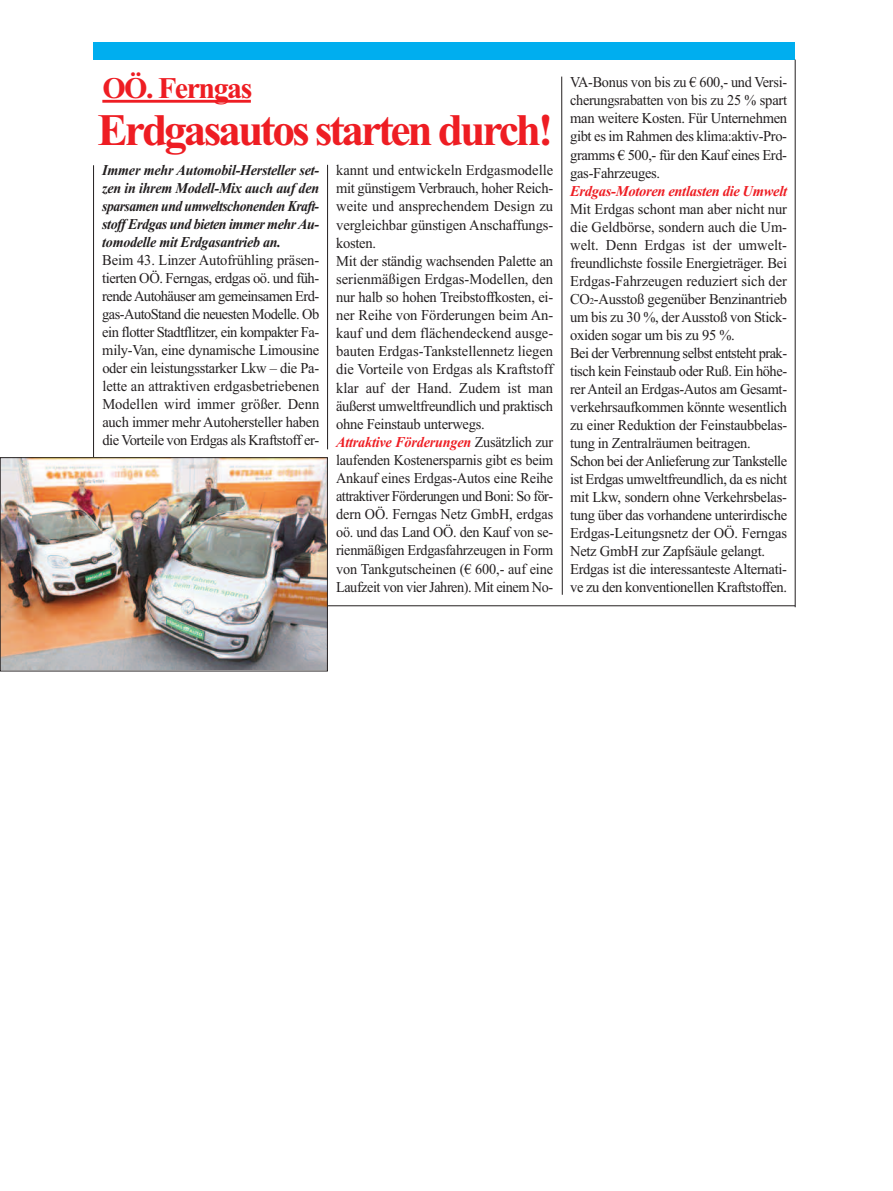
<style>
.page{position:relative;width:893px;height:1191px;background:#fff}
.page>*{position:absolute;margin:0;border:0;box-sizing:border-box;transform-origin:0 0}
.t1{font:700 45px "Times New Roman";letter-spacing:-.065em;color:#ee1d23}
.t2{font:700 30px "Times New Roman";letter-spacing:-.05em;color:#ee1d23}
.t3{font:15px/18px "Times New Roman";letter-spacing:-.02em;color:#231f20}
.t4{font:15px/18px "Times New Roman";letter-spacing:-.02em;color:#231f20;text-align:justify;scale:.95 1}
.t5{font:italic 700 15px/18px "Times New Roman";letter-spacing:-.02em;color:#231f20;text-align:justify;scale:.94 1}
.t6{font:italic 700 15px "Times New Roman";letter-spacing:-.02em;color:#ee1d23}
.s1{font-weight:700;font-style:italic;color:#ee1d23}
.s2{font-size:9px}
</style>
<div class="page">
<div style="left:93px;top:43px;width:702px;height:17px;background:#00aeef"></div>
<hr style="left:795px;top:60px;width:1px;height:547px;background:#231f20">
<hr style="left:93px;top:165px;width:1px;height:482px;background:#231f20">
<hr style="left:94px;top:605px;width:701px;height:1px;background:#231f20">
<hr style="left:102px;top:100px;width:149px;height:3px;background:#ee1d23">
<img style="left:2px;top:459px;width:324px;height:210px">
<div style="left:0;top:457px;width:328px;height:214px;border:1px solid #231f20"></div>
<hr style="left:327px;top:165px;width:1px;height:284px;background:#231f20">
<svg style="left:561px;top:76px;width:2px;height:519px"></svg>
<h2 class="t2" style="left:102px;top:70px;width:151px">OÖ. Ferngas</h2>
<h1 class="t1" style="left:98px;top:103px;width:457px">Erdgasautos starten durch!</h1>
<p class="t5" style="left:102px;top:161px;width:232px">Immer mehr Automobil-Hersteller set&shy;zen in ihrem Modell-Mix auch auf den sparsamen und umweltschonenden Kraft&shy;stoff Erdgas und bieten immer mehr Au&shy;tomodelle mit Erdgasantrieb an.</p>
<p class="t3" style="left:102px;top:251px;width:219px;text-align:justify">Beim 43. Linzer Autofrühling präsen&shy;tierten OÖ. Ferngas, erdgas oö. und füh&shy;rendeAutohäuser am gemeinsamen Erd&shy;gas-AutoStand die neuesten Modelle. Ob ein flotter Stadtflitzer, ein kompakter Fa&shy;mily-Van, eine dynamische Limousine oder ein leistungsstarker Lkw – die Pa&shy;lette an attraktiven erdgasbetriebenen Modellen wird immer größer. Denn auch immer mehr Autohersteller haben die Vorteile von Erdgas als Kraftstoff er-</p>
<p class="t3" style="left:336px;top:161px;width:219px">kannt und entwickeln Erdgasmodelle mit günstigem Verbrauch, hoher Reich&shy;weite und ansprechendem Design zu vergleichbar günstigen Anschaffungs&shy;kosten.<br>Mit der ständig wachsenden Palette an serienmäßigen Erdgas-Modellen, den nur halb so hohen Treibstoffkosten, ei&shy;ner Reihe von Förderungen beim An&shy;kauf und dem flächendeckend ausge&shy;bauten Erdgas-Tankstellennetz liegen die Vorteile von Erdgas als Kraftstoff klar auf der Hand. Zudem ist man äußerst umweltfreundlich und praktisch ohne Feinstaub unterwegs.<br><span class="s1">Attraktive Förderungen</span> Zusätzlich zur laufenden Kostenersparnis gibt es beim Ankauf eines Erdgas-Autos eine Reihe attraktiver Förderungen und Boni: So för&shy;dern OÖ. Ferngas Netz GmbH, erdgas oö. und das Land OÖ. den Kauf von se&shy;rienmäßigen Erdgasfahrzeugen in Form von Tankgutscheinen (€ 600,- auf eine Laufzeit von vier Jahren). Mit einem No-</p>
<p class="t4" style="left:570px;top:73px;width:230px">VA-Bonus von bis zu € 600,- und Versi&shy;cherungsrabatten von bis zu 25 % spart man weitere Kosten. Für Unternehmen gibt es im Rahmen des klima:aktiv-Pro&shy;gramms € 500,- für den Kauf eines Erd&shy;gas-Fahrzeuges.</p>
<p class="t6" style="left:570px;top:182px;width:218px">Erdgas-Motoren entlasten die Umwelt</p>
<p class="t3" style="left:570px;top:199px;width:218px">Mit Erdgas schont man aber nicht nur die Geldbörse, sondern auch die Um&shy;welt. Denn Erdgas ist der umwelt&shy;freundlichste fossile Energieträger. Bei Erdgas-Fahrzeugen reduziert sich der CO<span class="s2">2</span>-Ausstoß gegenüber Benzinantrieb um bis zu 30 %, derAusstoß von Stick&shy;oxiden sogar um bis zu 95 %.<br>Bei der Verbrennung selbst entsteht prak&shy;tisch kein Feinstaub oder Ruß. Ein höhe&shy;rer Anteil an Erdgas-Autos am Gesamt&shy;verkehrsaufkommen könnte wesentlich zu einer Reduktion der Feinstaubbelas&shy;tung in Zentralräumen beitragen.<br>Schon bei derAnlieferung zur Tankstelle ist Erdgas umweltfreundlich, da es nicht mit Lkw, sondern ohne Verkehrsbelas&shy;tung über das vorhandene unterirdische Erdgas-Leitungsnetz der OÖ. Ferngas Netz GmbH zur Zapfsäule gelangt.<br>Erdgas ist die interessanteste Alternati&shy;ve zu den konventionellen Kraftstoffen.</p>
</div>
